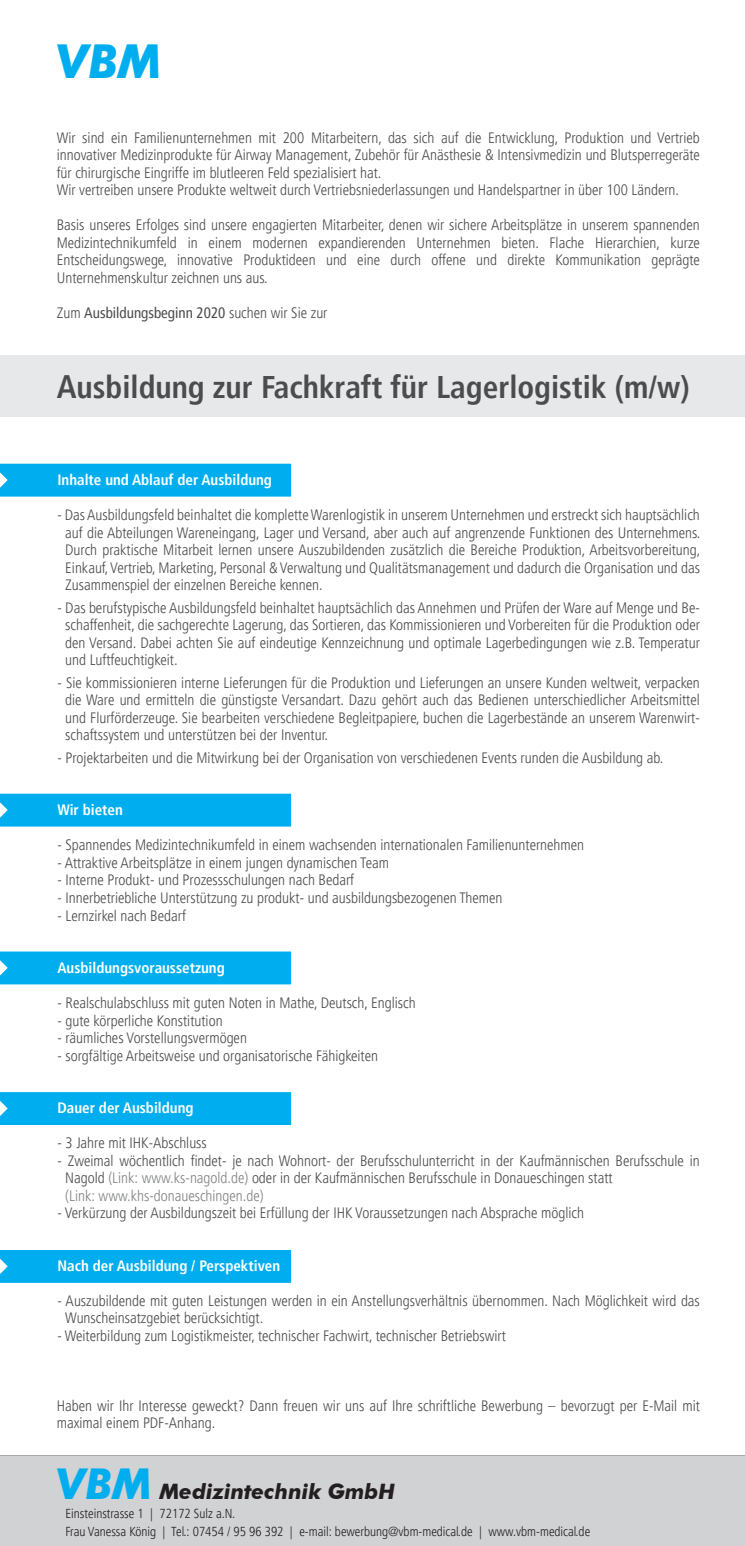
<style>
.page{position:relative;width:745px;height:1546px;background:#fff}
.page>*{position:absolute;margin:0;border:0;box-sizing:border-box;transform-origin:0 0}
.t1{font:italic 700 46.75px "Futura BT";color:#00aeef}
.t2{font:italic 700 42.5px "Futura BT";color:#00aeef}
.t3{font:700 condensed 31.25px "Frutiger LT Pro";color:#4b4c4d}
.t4{font:italic 700 21.25px "Futura BT";color:#231f20}
.t5{font:300 condensed 15px/17.5px "Frutiger LT Pro";color:#4b4c4d}
.t6{font:700 condensed 15px "Frutiger LT Pro";color:#fff}
.t7{font:condensed 15px "Frutiger LT Pro";color:#4b4c4d}
.t8{font:300 condensed 13px/17.5px "Frutiger LT Pro";color:#231f20}
.s1{font-weight:300}
.s2{font-size:32.5px}
.s3{font-weight:700;color:#fff}
.s4{color:#808285}
</style>
<div class="page">
<div style="left:0;top:1455px;width:744px;height:90px;background:#d1d2d4"></div>
<div style="left:0;top:951px;width:291px;height:33px;background:#00aeef"></div>
<div style="left:0;top:1250px;width:291px;height:32px;background:#00aeef"></div>
<div style="left:0;top:1092px;width:291px;height:32px;background:#00aeef"></div>
<div style="left:0;top:463px;width:291px;height:33px;background:#00aeef"></div>
<div style="left:0;top:793px;width:291px;height:33px;background:#00aeef"></div>
<div style="left:0;top:355px;width:744px;height:62px;background:#e7e8e9"></div>
<hr style="left:0;top:1454px;width:744px;height:1px;background:#a8a9ad">
<h1 class="t1" style="left:57px;top:33px;width:106px">VBM</h1>
<p class="t5" style="left:57px;top:129px;width:644px">Wir sind ein Familienunternehmen mit 200 Mitarbeitern, das sich auf die Entwicklung, Produktion und Vertrieb innovativer Medizinprodukte für Airway Management, Zubehör für Anästhesie &amp; Intensivmedizin und Blutsperregeräte für chirurgische Eingriffe im blutleeren Feld spezialisiert hat.<br>Wir vertreiben unsere Produkte weltweit durch Vertriebsniederlassungen und Handelspartner in über 100 Ländern.</p>
<p class="t5" style="left:57px;top:216px;width:644px;text-align:justify">Basis unseres Erfolges sind unsere engagierten Mitarbeiter, denen wir sichere Arbeitsplätze in unserem spannenden Medizintechnikumfeld in einem modernen expandierenden Unternehmen bieten. Flache Hierarchien, kurze Entscheidungswege, innovative Produktideen und eine durch offene und direkte Kommunikation geprägte Unternehmenskultur zeichnen uns aus.</p>
<p class="t7" style="left:57px;top:304px;width:272px"><span class="s1">Zum</span> Ausbildungsbeginn 2020 <span class="s1">suchen wir Sie zur</span></p>
<h3 class="t3" style="left:57px;top:368px;width:634px"><span class="s2">A</span>usbildung zur Fachkraft für Lagerlogistik (m/w)</h3>
<p class="t6" style="left:57px;top:471px;width:216px">Inhalte und Ablauf der Ausbildung</p>
<p class="t5" style="left:65px;top:506px;width:636px;text-align:justify;text-indent:-8px">- Das Ausbildungsfeld beinhaltet die komplette Warenlogistik in unserem Unternehmen und erstreckt sich hauptsächlich auf die Abteilungen Wareneingang, Lager und Versand, aber auch auf angrenzende Funktionen des Unternehmens.<br>Durch praktische Mitarbeit lernen unsere Auszubildenden zusätzlich die Bereiche Produktion, Arbeitsvorbereitung, Einkauf, Vertrieb, Marketing, Personal &amp; Verwaltung und Qualitätsmanagement und dadurch die Organisation und das Zusammenspiel der einzelnen Bereiche kennen. <span class="s3">bi</span></p>
<p class="t5" style="left:65px;top:599px;width:635px;text-align:justify;text-indent:-8px">- Das berufstypische Ausbildungsfeld beinhaltet hauptsächlich das Annehmen und Prüfen der Ware auf Menge und Be&shy;schaffenheit, die sachgerechte Lagerung, das Sortieren, das Kommissionieren und Vorbereiten für die Produktion oder den Versand. Dabei achten Sie auf eindeutige Kennzeichnung und optimale Lagerbedingungen wie z.B. Temperatur und Luftfeuchtigkeit.</p>
<p class="t5" style="left:65px;top:674px;width:635px;text-align:justify;text-indent:-8px">- Sie kommissionieren interne Lieferungen für die Produktion und Lieferungen an unsere Kunden weltweit, verpacken die Ware und ermitteln die günstigste Versandart. Dazu gehört auch das Bedienen unterschiedlicher Arbeitsmittel und Flurförderzeuge. Sie bearbeiten verschiedene Begleitpapiere, buchen die Lagerbestände an unserem Warenwirt&shy;schaftssystem und unterstützen bei der Inventur.</p>
<p class="t5" style="left:57px;top:749px;width:607px">- Projektarbeiten und die Mitwirkung bei der Organisation von verschiedenen Events runden die Ausbildung ab.</p>
<p class="t6" style="left:57px;top:801px;width:67px">Wir bieten</p>
<p class="t5" style="left:57px;top:836px;width:528px">- Spannendes Medizintechnikumfeld in einem wachsenden internationalen Familienunternehmen</p>
<p class="t5" style="left:57px;top:854px;width:333px">- Attraktive Arbeitsplätze in einem jungen dynamischen Team</p>
<p class="t5" style="left:57px;top:871px;width:298px">- Interne Produkt- und Prozessschulungen nach Bedarf</p>
<p class="t5" style="left:57px;top:889px;width:446px">- Innerbetriebliche Unterstützung zu produkt- und ausbildungsbezogenen Themen</p>
<p class="t5" style="left:57px;top:906px;width:130px">- Lernzirkel nach Bedarf</p>
<p class="t6" style="left:57px;top:958px;width:169px">Ausbildungsvoraussetzung</p>
<p class="t5" style="left:57px;top:994px;width:359px">- Realschulabschluss mit guten Noten in Mathe, Deutsch, Englisch</p>
<p class="t5" style="left:57px;top:1011px;width:166px">- gute körperliche Konstitution</p>
<p class="t5" style="left:57px;top:1029px;width:191px">- räumliches Vorstellungsvermögen</p>
<p class="t5" style="left:57px;top:1046px;width:322px">- sorgfältige Arbeitsweise und organisatorische Fähigkeiten</p>
<p class="t6" style="left:57px;top:1098px;width:137px">Dauer der Ausbildung</p>
<p class="t5" style="left:57px;top:1134px;width:151px">- 3 Jahre mit IHK-Abschluss</p>
<p class="t5" style="left:65px;top:1151px;width:635px;text-indent:-8px">- Zweimal wöchentlich findet- je nach Wohnort- der Berufsschulunterricht in der Kaufmännischen Berufsschule in<br>Nagold <span class="s4">(Link: www.ks-nagold.de)</span> oder in der Kaufmännischen Berufsschule in Donaueschingen statt<br><span class="s4">(Link: www.khs-donaueschingen.de)</span></p>
<p class="t5" style="left:57px;top:1204px;width:527px">- Verkürzung der Ausbildungszeit bei Erfüllung der IHK Voraussetzungen nach Absprache möglich</p>
<p class="t6" style="left:57px;top:1256px;width:224px">Nach der Ausbildung / Perspektiven</p>
<p class="t5" style="left:65px;top:1291px;width:635px;text-indent:-8px">- Auszubildende mit guten Leistungen werden in ein Anstellungsverhältnis übernommen. Nach Möglichkeit wird das<br>Wunscheinsatzgebiet berücksichtigt.</p>
<p class="t5" style="left:57px;top:1326px;width:449px">- Weiterbildung zum Logistikmeister, technischer Fachwirt, technischer Betriebswirt</p>
<p class="t5" style="left:57px;top:1396px;width:644px">Haben wir Ihr Interesse geweckt? Dann freuen wir uns auf Ihre schriftliche Bewerbung – bevorzugt per E-Mail mit maximal einem PDF-Anhang.</p>
<h2 class="t2" style="left:57px;top:1458px;width:96px">VBM</h2>
<h3 class="t4" style="left:159px;top:1478px;width:237px">Medizintechnik GmbH</h3>
<p class="t8" style="left:65px;top:1504px;width:526px">Einsteinstrasse 1 | 72172 Sulz a.N.<br>Frau Vanessa König | Tel.: 07454 / 95 96 392 | e-mail: bewerbung@vbm-medical.de | www.vbm-medical.de</p>
</div>
